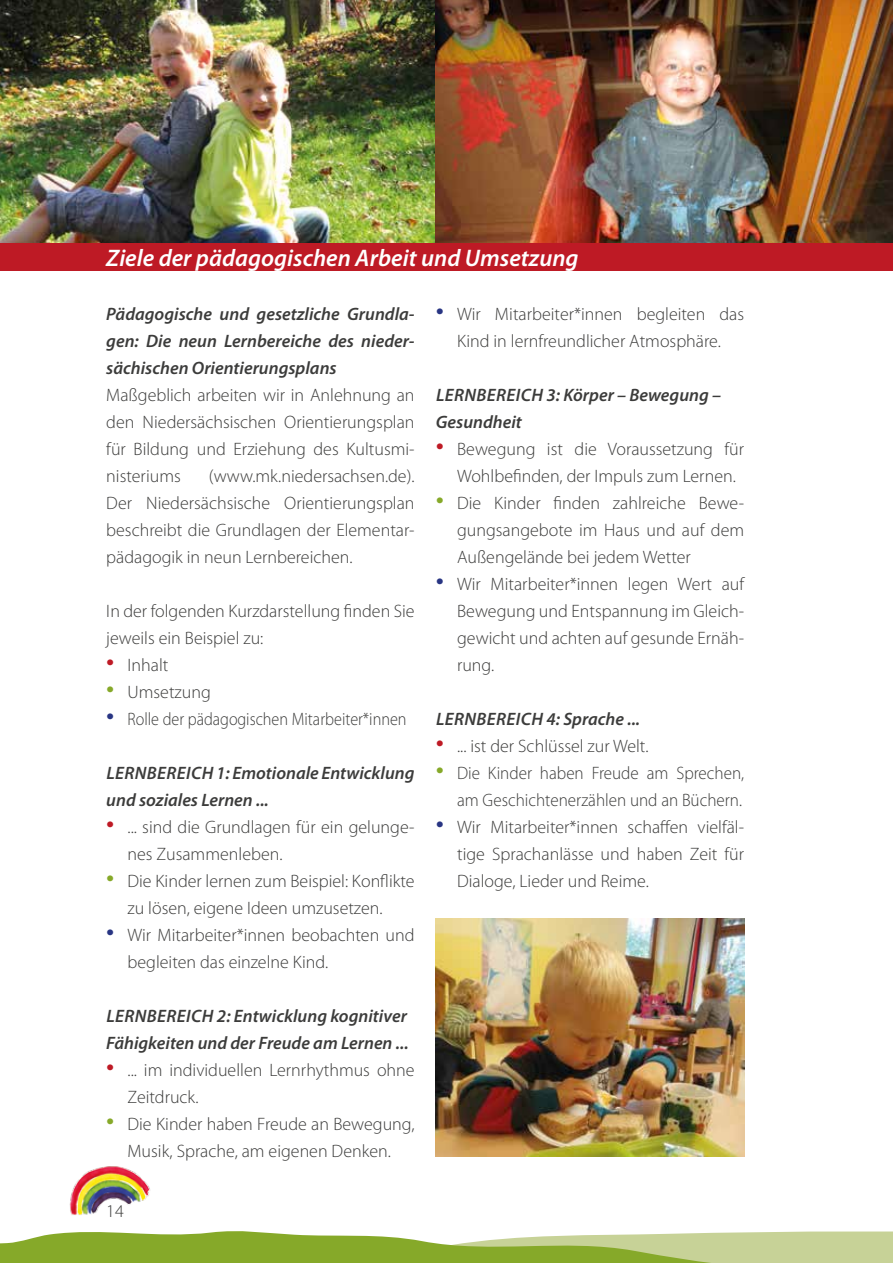
<style>
.page{position:relative;width:893px;height:1263px;background:#fff}
.page>*{position:absolute;margin:0;border:0;box-sizing:border-box;transform-origin:0 0}
.t1{font:italic 600 24px "Myriad Pro";color:#fff}
.t2{font:300 18px/27px "Myriad Pro";color:#3c3c3b;text-align:justify}
.t3{font:italic 600 18px/27px "Myriad Pro";color:#3c3c3b}
.t4{font:300 18px/27px "Myriad Pro";color:#3c3c3b;text-align:right;scale:.95 1}
.t5{font:300 18px "Myriad Pro";color:#3c3c3b;scale:.9 1}
.t6{font:italic 600 18px "Myriad Pro";letter-spacing:.02em;color:#3c3c3b}
.s1{font-size:33px;color:#283583}
.s2{font-size:33px;color:#be1a25}
.s3{font-size:33px;color:#86a929}
</style>
<div class="page">
<svg style="left:0;top:1231px;width:893px;height:32px;background:#a9c066"></svg>
<img style="left:69px;top:1166px;width:81px;height:49px">
<img style="left:0;top:0;width:893px;height:243px">
<div style="left:0;top:243px;width:893px;height:27px;background:#be1a25"></div>
<img style="left:436px;top:918px;width:308px;height:239px">
<h1 class="t1" style="left:106px;top:242px;width:474px">Ziele der pädagogischen Arbeit und Umsetzung</h1>
<p class="t3" style="left:106px;top:300px;width:310px;text-align:justify">Pädagogische und gesetzliche Grundla&shy;gen: Die neun Lernbereiche des nieder&shy;sächischen Orientierungsplans</p>
<p class="t2" style="left:106px;top:381px;width:310px">Maßgeblich arbeiten wir in Anlehnung an den Niedersächsischen Orientierungsplan für Bildung und Erziehung des Kultusmi&shy;nisteriums</p>
<p class="t2" style="left:436px;top:300px;width:310px;text-align:center"><span class="s1">•</span> Wir Mitarbeiter*innen begleiten das<br>Kind in lernfreundlicher Atmosphäre.</p>
<p class="t3" style="left:436px;top:381px;width:287px">LERNBEREICH 3: Körper – Bewegung –<br>Gesundheit</p>
<p class="t2" style="left:457px;top:435px;width:289px;text-indent:-21px"><span class="s2">•</span> Bewegung ist die Voraussetzung für<br>Wohlbefinden, der Impuls zum Lernen.</p>
<p class="t2" style="left:457px;top:489px;width:289px;text-indent:-21px"><span class="s3">•</span> Die Kinder finden zahlreiche Bewe&shy;gungsangebote im Haus und auf dem Außengelände bei jedem Wetter</p>
<p class="t2" style="left:457px;top:570px;width:289px;text-indent:-21px"><span class="s1">•</span> Wir Mitarbeiter*innen legen Wert auf Bewegung und Entspannung im Gleich&shy;gewicht und achten auf gesunde Ernäh&shy;rung.</p>
<p class="t6" style="left:436px;top:707px;width:206px">LERNBEREICH 4: Sprache ...</p>
<p class="t2" style="left:436px;top:732px;width:214px"><span class="s2">•</span> ... ist der Schlüssel zur Welt.</p>
<p class="t4" style="left:436px;top:759px;width:326px"><span class="s3">•</span> Die Kinder haben Freude am Sprechen, am Geschichtenerzählen und an Büchern.</p>
<p class="t2" style="left:457px;top:813px;width:289px;text-indent:-21px"><span class="s1">•</span> Wir Mitarbeiter*innen schaffen vielfäl&shy;tige Sprachanlässe und haben Zeit für Dialoge, Lieder und Reime.</p>
<p class="t2" style="left:106px;top:462px;width:310px;text-indent:103px">(www.mk.niedersachsen.de).<br>Der Niedersächsische Orientierungsplan beschreibt die Grundlagen der Elementar&shy;pädagogik in neun Lernbereichen.</p>
<p class="t2" style="left:106px;top:597px;width:310px">In der folgenden Kurzdarstellung finden Sie jeweils ein Beispiel zu:</p>
<p class="t2" style="left:106px;top:651px;width:64px"><span class="s2">•</span> Inhalt</p>
<p class="t2" style="left:106px;top:678px;width:106px"><span class="s3">•</span> Umsetzung</p>
<p class="t5" style="left:106px;top:708px;width:335px"><span class="s1">•</span> Rolle der pädagogischen Mitarbeiter*innen</p>
<p class="t3" style="left:106px;top:759px;width:310px">LERNBEREICH 1: Emotionale Entwicklung und soziales Lernen ...</p>
<p class="t2" style="left:128px;top:813px;width:289px;text-indent:-21px"><span class="s2">•</span> ... sind die Grundlagen für ein gelunge&shy;nes Zusammenleben.</p>
<p class="t2" style="left:106px;top:867px;width:310px;text-align:center"><span class="s3">•</span> Die Kinder lernen zum Beispiel: Konflikte zu lösen, eigene Ideen umzusetzen.</p>
<p class="t2" style="left:128px;top:921px;width:289px;text-indent:-21px"><span class="s1">•</span> Wir Mitarbeiter*innen beobachten und begleiten das einzelne Kind.</p>
<p class="t3" style="left:106px;top:1002px;width:304px">LERNBEREICH 2: Entwicklung kognitiver<br>Fähigkeiten und der Freude am Lernen ...</p>
<p class="t2" style="left:128px;top:1056px;width:289px;text-indent:-21px"><span class="s2">•</span> ... im individuellen Lernrhythmus ohne<br>Zeitdruck.</p>
<p class="t2" style="left:106px;top:1110px;width:310px;text-align:center"><span class="s3">•</span> Die Kinder haben Freude an Bewegung,<br>Musik, Sprache, am eigenen Denken.</p>
<p class="t2" style="left:106px;top:1197px;width:19px">14</p>
</div>
